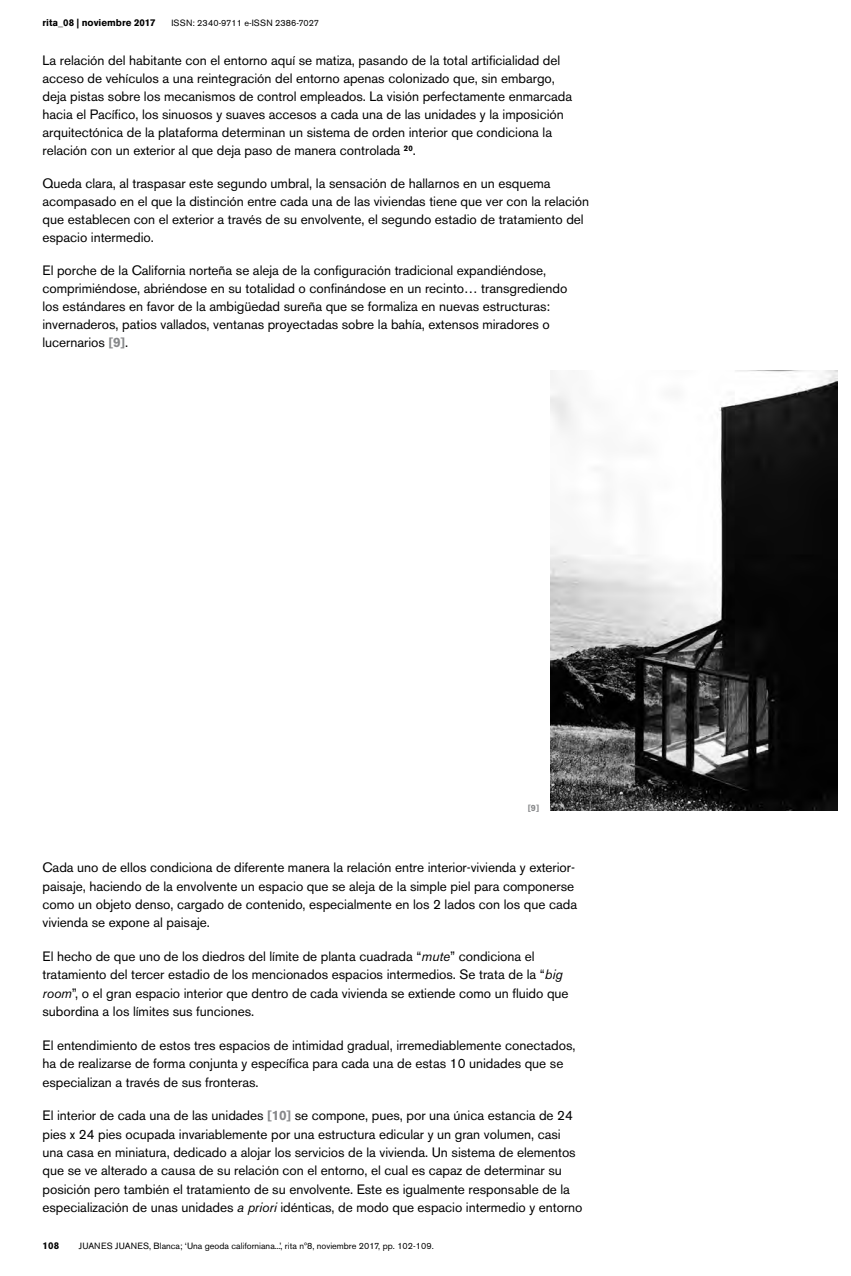
<style>
.page{position:relative;width:851px;height:1276px;background:#fff}
.page>*{position:absolute;margin:0;border:0;box-sizing:border-box;transform-origin:0 0}
.t1{font:13.5px/18.5px "Akzidenz Grotesk BE";letter-spacing:-.005em;color:#000}
.t2{font:700 9.75px "Akzidenz Grotesk BE";color:#000}
.t3{font:9px "Akzidenz Grotesk BE";color:#000}
.t4{font:9px "Akzidenz Grotesk BE";letter-spacing:.02em;color:#000}
.t5{font:700 9px "Akzidenz Grotesk BE";color:#87888a}
.s1{font-weight:700;color:#87888a}
.s2{font-style:italic}
</style>
<div class="page">
<img style="left:550px;top:371px;width:287px;height:439px">
<p class="t2" style="left:43px;top:17px;width:114px">rita_08 | noviembre 2017</p>
<p class="t4" style="left:171px;top:17px;width:149px">ISSN: 2340-9711 e-ISSN 2386-7027</p>
<p class="t1" style="left:43px;top:52px;width:531px;line-height:18px">La relación del habitante con el entorno aquí se matiza, pasando de la total artificialidad del acceso de vehículos a una reintegración del entorno apenas colonizado que, sin embargo, deja pistas sobre los mecanismos de control empleados. La visión perfectamente enmarcada hacia el Pacífico, los sinuosos y suaves accesos a cada una de las unidades y la imposición arquitectónica de la plataforma determinan un sistema de orden interior que condiciona la relación con un exterior al que deja paso de manera controlada <sup>20</sup>.</p>
<p class="t1" style="left:43px;top:175px;width:548px;line-height:18px">Queda clara, al traspasar este segundo umbral, la sensación de hallarnos en un esquema acompasado en el que la distinción entre cada una de las viviendas tiene que ver con la relación que establecen con el exterior a través de su envolvente, el segundo estadio de tratamiento del espacio intermedio.</p>
<p class="t1" style="left:43px;top:262px;width:526px;line-height:18px">El porche de la California norteña se aleja de la configuración tradicional expandiéndose, comprimiéndose, abriéndose en su totalidad o confinándose en un recinto… transgrediendo los estándares en favor de la ambigüedad sureña que se formaliza en nuevas estructuras: invernaderos, patios vallados, ventanas proyectadas sobre la bahía, extensos miradores o lucernarios <span class="s1">[9]</span>.</p>
<p class="t5" style="left:527px;top:802px;width:13px">[9]</p>
<p class="t1" style="left:43px;top:858px;width:536px">Cada uno de ellos condiciona de diferente manera la relación entre interior-vivienda y exterior&shy;paisaje, haciendo de la envolvente un espacio que se aleja de la simple piel para componerse como un objeto denso, cargado de contenido, especialmente en los 2 lados con los que cada vivienda se expone al paisaje.</p>
<p class="t1" style="left:43px;top:947px;width:527px">El hecho de que uno de los diedros del límite de planta cuadrada “<span class="s2">mute</span>” condiciona el tratamiento del tercer estadio de los mencionados espacios intermedios. Se trata de la “<span class="s2">big room</span>”, o el gran espacio interior que dentro de cada vivienda se extiende como un fluido que subordina a los límites sus funciones.</p>
<p class="t1" style="left:43px;top:1035px;width:534px">El entendimiento de estos tres espacios de intimidad gradual, irremediablemente conectados, ha de realizarse de forma conjunta y específica para cada una de estas 10 unidades que se especializan a través de sus fronteras.</p>
<p class="t1" style="left:43px;top:1106px;width:541px">El interior de cada una de las unidades <span class="s1">[10]</span> se compone, pues, por una única estancia de 24 pies x 24 pies ocupada invariablemente por una estructura edicular y un gran volumen, casi una casa en miniatura, dedicado a alojar los servicios de la vivienda. Un sistema de elementos que se ve alterado a causa de su relación con el entorno, el cual es capaz de determinar su posición pero también el tratamiento de su envolvente. Este es igualmente responsable de la especialización de unas unidades <span class="s2">a priori</span> idénticas, de modo que espacio intermedio y entorno</p>
<p class="t2" style="left:43px;top:1240px;width:18px">108</p>
<p class="t3" style="left:79px;top:1240px;width:356px">JUANES JUANES, Blanca; ‘Una geoda californiana...’, rita nº8, noviembre 2017, pp. 102-109.</p>
</div>
